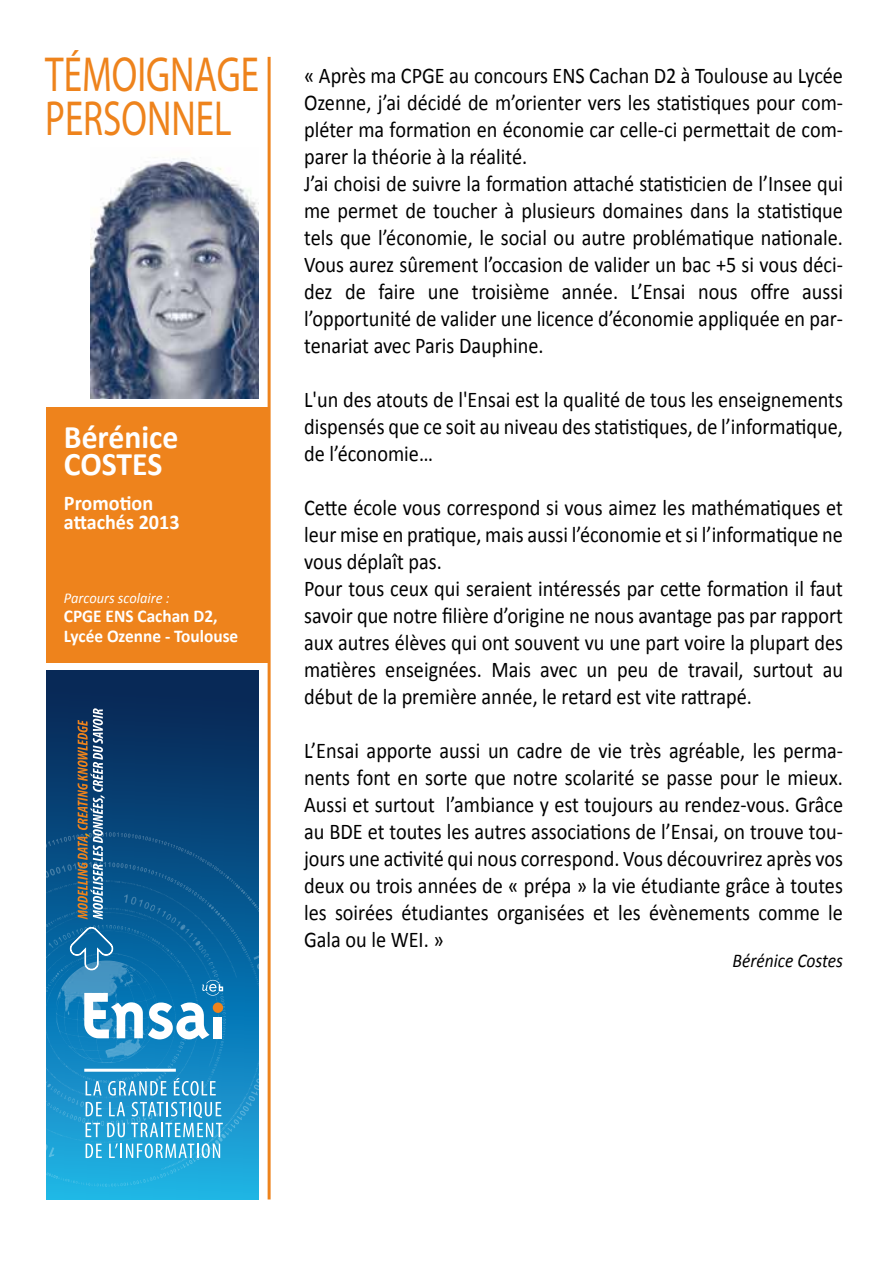
<style>
.page{position:relative;width:893px;height:1263px;background:#fff}
.page>*{position:absolute;margin:0;border:0;box-sizing:border-box;transform-origin:0 0}
.t1{font:49.5px/44px "Myriad";color:#ee831c;scale:.75 1}
.t2{font:700 33px/27px "Calibri";color:#fff;scale:.96 1}
.t3{font:22.5px/27px "Calibri";color:#000;scale:.9 1}
.t4{font:700 21px/19.5px "Calibri";color:#fff;scale:.96 1}
.t5{font:italic 19.5px "Calibri";color:#000;scale:.9 1}
.t6{font:700 18px/19.5px "Calibri";color:#fff;scale:.96 1}
.t7{font:italic 15px "Calibri";color:#fff;scale:.96 1}
</style>
<div class="page">
<svg style="left:47px;top:671px;width:212px;height:528px;background:#105b89"></svg>
<div style="left:47px;top:407px;width:222px;height:255px;background:#ee831c"></div>
<hr style="left:268px;top:57px;width:3px;height:1142px;background:#ee831c">
<svg style="left:46px;top:708px;width:225px;height:470px;background:#2c77a4"></svg>
<img style="left:91px;top:158px;width:168px;height:241px">
<h1 class="t1" style="left:45px;top:55px;width:286px">TÉMOIGNAGE<br>PERSONNEL</h1>
<h2 class="t2" style="left:64px;top:422px;width:121px">Bérénice<br>COSTES</h2>
<p class="t4" style="left:64px;top:492px;width:122px">Promotion attachés 2013</p>
<p class="t7" style="left:64px;top:588px;width:112px">Parcours scolaire :</p>
<p class="t6" style="left:64px;top:605px;width:183px">CPGE ENS Cachan D2,<br>Lycée Ozenne - Toulouse</p>
<p class="t3" style="left:304px;top:60px;width:600px">« Après ma CPGE au concours ENS Cachan D2 à Toulouse au Lycée Ozenne, j’ai décidé de m’orienter vers les statistiques pour com&shy;pléter ma formation en économie car celle-ci permettait de com&shy;parer la théorie à la réalité.<br>J’ai choisi de suivre la formation attaché statisticien de l’Insee qui me permet de toucher à plusieurs domaines dans la statistique tels que l’économie, le social ou autre problématique nationale.<br>Vous aurez sûrement l’occasion de valider un bac +5 si vous déci&shy;dez de faire une troisième année. L’Ensai nous offre aussi l’opportunité de valider une licence d’économie appliquée en par&shy;tenariat avec Paris Dauphine.</p>
<p class="t3" style="left:304px;top:384px;width:600px;text-align:justify">L'un des atouts de l'Ensai est la qualité de tous les enseignements dispensés que ce soit au niveau des statistiques, de l’informatique, de l’économie…</p>
<p class="t3" style="left:304px;top:492px;width:600px">Cette école vous correspond si vous aimez les mathématiques et leur mise en pratique, mais aussi l’économie et si l’informatique ne vous déplaît pas.<br>Pour tous ceux qui seraient intéressés par cette formation il faut savoir que notre filière d’origine ne nous avantage pas par rapport aux autres élèves qui ont souvent vu une part voire la plupart des matières enseignées. Mais avec un peu de travail, surtout au début de la première année, le retard est vite rattrapé.</p>
<p class="t3" style="left:304px;top:735px;width:600px;text-align:justify">L’Ensai apporte aussi un cadre de vie très agréable, les perma&shy;nents font en sorte que notre scolarité se passe pour le mieux.<br>Aussi et surtout l’ambiance y est toujours au rendez-vous. Grâce au BDE et toutes les autres associations de l’Ensai, on trouve tou&shy;jours une activité qui nous correspond. Vous découvrirez après vos deux ou trois années de « prépa » la vie étudiante grâce à toutes les soirées étudiantes organisées et les évènements comme le Gala ou le WEI. »</p>
<p class="t5" style="left:732px;top:948px;width:124px">Bérénice Costes</p>
</div>
